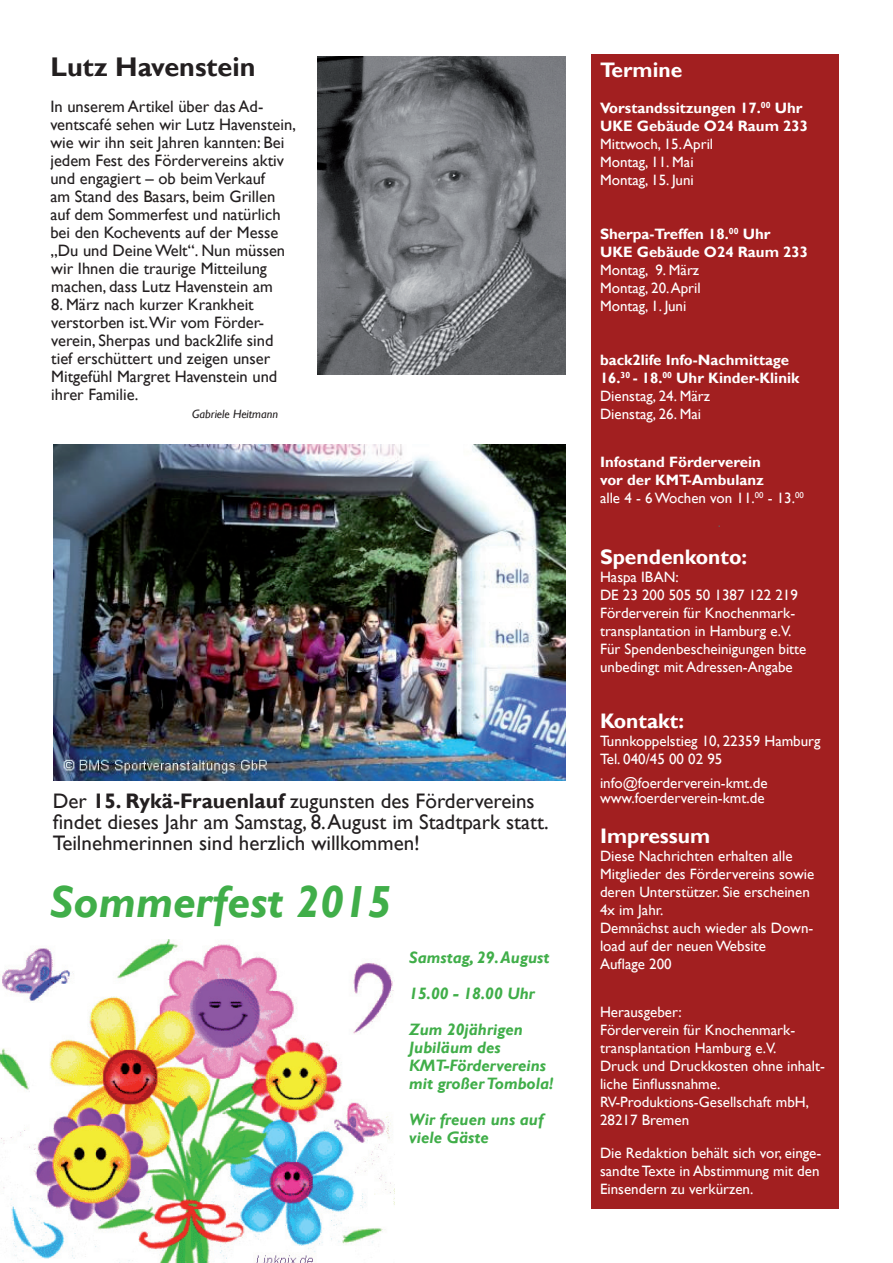
<style>
.page{position:relative;width:893px;height:1263px;background:#fff}
.page>*{position:absolute;margin:0;border:0;box-sizing:border-box;transform-origin:0 0}
.t1{font:italic 700 45px "Gill Sans";color:#40ae49}
.t2{font:700 27px "Gill Sans";color:#231f20}
.t3{font:21px/21px "Gill Sans";color:#231f20}
.t4{font:700 21px "Gill Sans";color:#fff}
.t5{font:16.5px/18px "Gill Sans";color:#231f20}
.t6{font:italic 700 16.5px/18px "Gill Sans";color:#40ae49}
.t7{font:15px/18px "Gill Sans";color:#fff}
.t8{font:700 15px/18px "Gill Sans";color:#fff}
.t9{font:italic 12px "Gill Sans";color:#231f20}
.s1{font-weight:700}
.s2{font-weight:400}
</style>
<div class="page">
<div style="left:591px;top:54px;width:248px;height:1155px;background:#a21f20"></div>
<img style="left:318px;top:57px;width:248px;height:318px">
<img style="left:53px;top:444px;width:513px;height:336px">
<img style="left:0;top:939px;width:395px;height:324px">
<h2 class="t2" style="left:50px;top:51px;width:207px">Lutz Havenstein</h2>
<p class="t5" style="left:50px;top:98px;width:247px">In unserem Artikel über das Ad&shy;ventscafé sehen wir Lutz Havenstein, wie wir ihn seit Jahren kannten: Bei jedem Fest des Fördervereins aktiv und engagiert – ob beim Verkauf<br>am Stand des Basars, beim Grillen auf dem Sommerfest und natürlich bei den Kochevents auf der Messe „Du und Deine Welt“. Nun müssen wir Ihnen die traurige Mitteilung machen, dass Lutz Havenstein am</p>
<p class="t5" style="left:51px;top:296px;width:228px">8. März nach kurzer Krankheit verstorben ist.Wir vom Förder&shy;verein, Sherpas und back2life sind tief erschüttert und zeigen unser<br>Mitgefühl Margret Havenstein und ihrer Familie.</p>
<p class="t9" style="left:192px;top:407px;width:87px">Gabriele Heitmann</p>
<h3 class="t3" style="left:53px;top:791px;width:497px">Der <span class="s1">15. Rykä-Frauenlauf</span> zugunsten des Fördervereins findet dieses Jahr am Samstag, 8. August im Stadtpark statt.<br>Teilnehmerinnen sind herzlich willkommen!</h3>
<h1 class="t1" style="left:50px;top:875px;width:343px">Sommerfest 2015</h1>
<p class="t6" style="left:409px;top:940px;width:142px;line-height:36px">Samstag, 29. August<br>15.00 - 18.00 Uhr<br>Zum 20jährigen</p>
<p class="t6" style="left:409px;top:1039px;width:146px">Jubiläum des<br>KMT-Fördervereins mit großer Tombola!</p>
<p class="t6" style="left:409px;top:1111px;width:136px">Wir freuen uns auf viele Gäste</p>
<h3 class="t4" style="left:600px;top:57px;width:84px">Termine</h3>
<p class="t8" style="left:600px;top:99px;width:210px">Vorstandssitzungen 17.<sup>00</sup> Uhr<br>UKE Gebäude O24 Raum 233</p>
<p class="t7" style="left:600px;top:135px;width:115px">Mittwoch, 15. April<br>Montag, 11. Mai<br>Montag, 15. Juni</p>
<p class="t8" style="left:600px;top:225px;width:210px">Sherpa-Treffen 18.<sup>00</sup> Uhr<br>UKE Gebäude O24 Raum 233</p>
<p class="t7" style="left:600px;top:261px;width:102px;text-align:justify">Montag, 9. März Montag, 20. April Montag, 1. Juni</p>
<p class="t8" style="left:600px;top:351px;width:201px">back2life Info-Nachmittage<br>16.<sup>30</sup> - 18.<sup>00</sup> Uhr Kinder-Klinik<br><span class="s2">Dienstag, 24. März<br>Dienstag, 26. Mai</span></p>
<p class="t8" style="left:600px;top:453px;width:205px">Infostand Förderverein<br>vor der KMT-Ambulanz<br><span class="s2">alle 4 - 6 Wochen von 11.</span><sup>00</sup> <span class="s2">- 13.</span><sup>00</sup></p>
<h3 class="t4" style="left:600px;top:544px;width:149px">Spendenkonto:</h3>
<p class="t7" style="left:600px;top:568px;width:208px">Haspa IBAN:<br>DE 23 200 505 50 1387 122 219<br>Förderverein für Knochenmark&shy;transplantation in Hamburg e.V.<br>Für Spendenbescheinigungen bitte unbedingt mit Adressen-Angabe</p>
<h3 class="t4" style="left:600px;top:708px;width:86px">Kontakt:</h3>
<p class="t7" style="left:600px;top:732px;width:222px">Tunnkoppelstieg 10, 22359 Hamburg<br>Tel. 040/45 00 02 95</p>
<p class="t7" style="left:600px;top:775px;width:169px;line-height:15px">info@foerderverein-kmt.de www.foerderverein-kmt.de</p>
<h3 class="t4" style="left:600px;top:823px;width:112px">Impressum</h3>
<p class="t7" style="left:600px;top:847px;width:216px">Diese Nachrichten erhalten alle<br>Mitglieder des Fördervereins sowie deren Unterstützer. Sie erscheinen<br>4x im Jahr.<br>Demnächst auch wieder als Down&shy;load auf der neuen Website<br>Auflage 200</p>
<p class="t7" style="left:600px;top:1003px;width:226px">Herausgeber:<br>Förderverein für Knochenmark&shy;transplantation Hamburg e.V.<br>Druck und Druckkosten ohne inhalt&shy;liche Einflussnahme.<br>RV-Produktions-Gesellschaft mbH,<br>28217 Bremen</p>
<p class="t7" style="left:600px;top:1144px;width:223px;text-align:justify">Die Redaktion behält sich vor, einge&shy;sandte Texte in Abstimmung mit den Einsendern zu verkürzen.</p>
</div>
